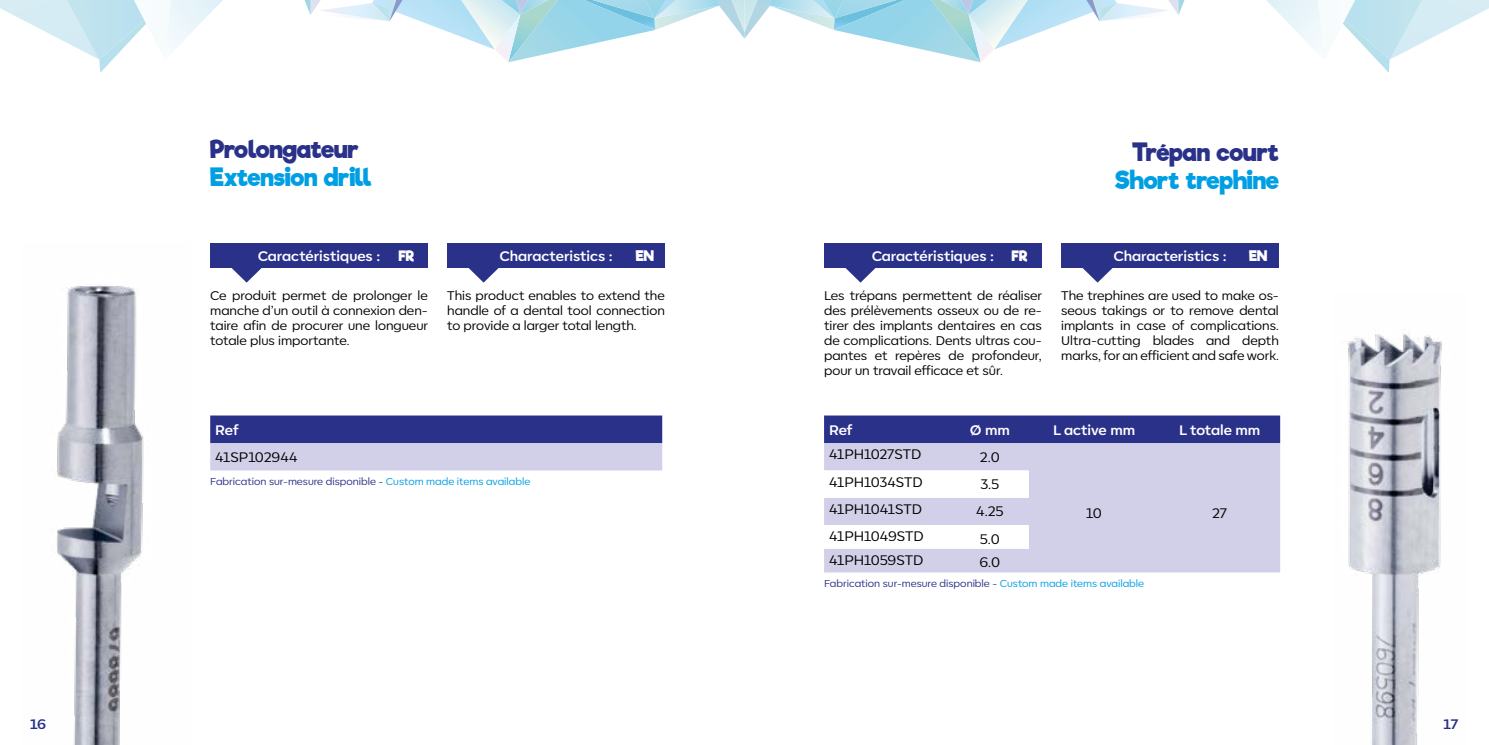
<style>
.page{position:relative;width:1489px;height:745px;background:#fff}
.page>*{position:absolute;margin:0;border:0;box-sizing:border-box;transform-origin:0 0}
.t1{font:700 23.75px "Riffic Free";letter-spacing:-.005em;color:#009fe3}
.t2{font:700 23.75px "Riffic Free";letter-spacing:-.005em;color:#2a3189}
.t3{font:700 13.75px "Corsa Grotesk";color:#fff}
.t4{font:13.75px "Corsa Grotesk";color:#000}
.t5{font:700 13.75px "Riffic Free";color:#fff}
.t6{font:700 13.75px "Corsa Grotesk";color:#2a3189}
.t7{font:12.5px/15px "Corsa Grotesk";color:#000;text-align:justify}
.t8{font:10px "Corsa Grotesk";color:#2a3189}
.s1{color:#009fe3}
</style>
<div class="page">
<img style="left:51px;top:285px;width:93px;height:459px">
<img style="left:1347px;top:332px;width:95px;height:412px">
<div style="left:824px;top:415px;width:455px;height:28px;background:#2a3189"></div>
<div style="left:824px;top:443px;width:455px;height:129px;background:#d2d0e9"></div>
<svg style="left:824px;top:470px;width:204px;height:78px"></svg>
<div style="left:447px;top:243px;width:218px;height:25px;background:#2a3189"></div>
<svg style="left:468px;top:268px;width:31px;height:14px"></svg>
<div style="left:1061px;top:243px;width:217px;height:25px;background:#2a3189"></div>
<svg style="left:1082px;top:268px;width:31px;height:14px"></svg>
<div style="left:210px;top:243px;width:218px;height:25px;background:#2a3189"></div>
<svg style="left:231px;top:268px;width:31px;height:14px"></svg>
<div style="left:824px;top:243px;width:217px;height:25px;background:#2a3189"></div>
<svg style="left:845px;top:268px;width:31px;height:14px"></svg>
<svg style="left:210px;top:415px;width:452px;height:55px"></svg>
<svg style="left:0;top:0;width:1488px;height:72px"></svg>
<h1 class="t2" style="left:210px;top:134px;width:150px">Prolongateur</h1>
<h1 class="t1" style="left:210px;top:163px;width:163px">Extension drill</h1>
<h1 class="t2" style="left:1132px;top:138px;width:148px">Trépan court</h1>
<h1 class="t1" style="left:1114px;top:166px;width:165px">Short trephine</h1>
<p class="t5" style="left:399px;top:247px;width:17px">FR</p>
<p class="t5" style="left:636px;top:247px;width:19px">EN</p>
<p class="t5" style="left:1011px;top:247px;width:17px">FR</p>
<p class="t5" style="left:1249px;top:247px;width:19px">EN</p>
<p class="t3" style="left:258px;top:247px;width:124px">Caractéristiques :</p>
<p class="t7" style="left:210px;top:287px;width:219px">Ce produit permet de prolonger le manche d’un outil à connexion den&shy;taire afin de procurer une longueur totale plus importante.</p>
<p class="t3" style="left:499px;top:247px;width:115px">Characteristics :</p>
<p class="t7" style="left:447px;top:287px;width:219px">This product enables to extend the handle of a dental tool connection to provide a larger total length.</p>
<p class="t3" style="left:871px;top:247px;width:124px">Caractéristiques :</p>
<p class="t7" style="left:824px;top:287px;width:219px">Les trépans permettent de réaliser des prélèvements osseux ou de re&shy;tirer des implants dentaires en cas de complications. Dents ultras cou&shy;pantes et repères de profondeur, pour un travail efficace et sûr.</p>
<p class="t3" style="left:1113px;top:247px;width:115px">Characteristics :</p>
<p class="t7" style="left:1061px;top:287px;width:219px">The trephines are used to make os&shy;seous takings or to remove dental implants in case of complications.<br>Ultra-cutting blades and depth marks, for an efficient and safe work.</p>
<p class="t3" style="left:215px;top:421px;width:25px">Ref</p>
<p class="t4" style="left:215px;top:448px;width:84px">41SP102944</p>
<p class="t8" style="left:210px;top:475px;width:321px">Fabrication sur-mesure disponible - <span class="s1">Custom made items available</span></p>
<p class="t3" style="left:829px;top:421px;width:25px">Ref</p>
<p class="t3" style="left:969px;top:421px;width:42px">Ø mm</p>
<p class="t3" style="left:1052px;top:421px;width:84px">L active mm</p>
<p class="t3" style="left:1178px;top:421px;width:83px">L totale mm</p>
<p class="t4" style="left:829px;top:445px;width:94px">41PH1027STD</p>
<p class="t4" style="left:979px;top:448px;width:21px">2.0</p>
<p class="t4" style="left:829px;top:472px;width:95px">41PH1034STD</p>
<p class="t4" style="left:980px;top:475px;width:21px">3.5</p>
<p class="t4" style="left:829px;top:500px;width:94px">41PH1041STD</p>
<p class="t4" style="left:976px;top:502px;width:29px">4.25</p>
<p class="t4" style="left:829px;top:527px;width:96px">41PH1049STD</p>
<p class="t4" style="left:979px;top:529px;width:22px">5.0</p>
<p class="t4" style="left:829px;top:551px;width:96px">41PH1059STD</p>
<p class="t4" style="left:979px;top:553px;width:22px">6.0</p>
<p class="t4" style="left:1086px;top:504px;width:17px">10</p>
<p class="t4" style="left:1212px;top:504px;width:16px">27</p>
<p class="t8" style="left:824px;top:577px;width:321px">Fabrication sur-mesure disponible - <span class="s1">Custom made items available</span></p>
<p class="t6" style="left:30px;top:714px;width:17px">16</p>
<p class="t6" style="left:1443px;top:714px;width:17px">17</p>
</div>
